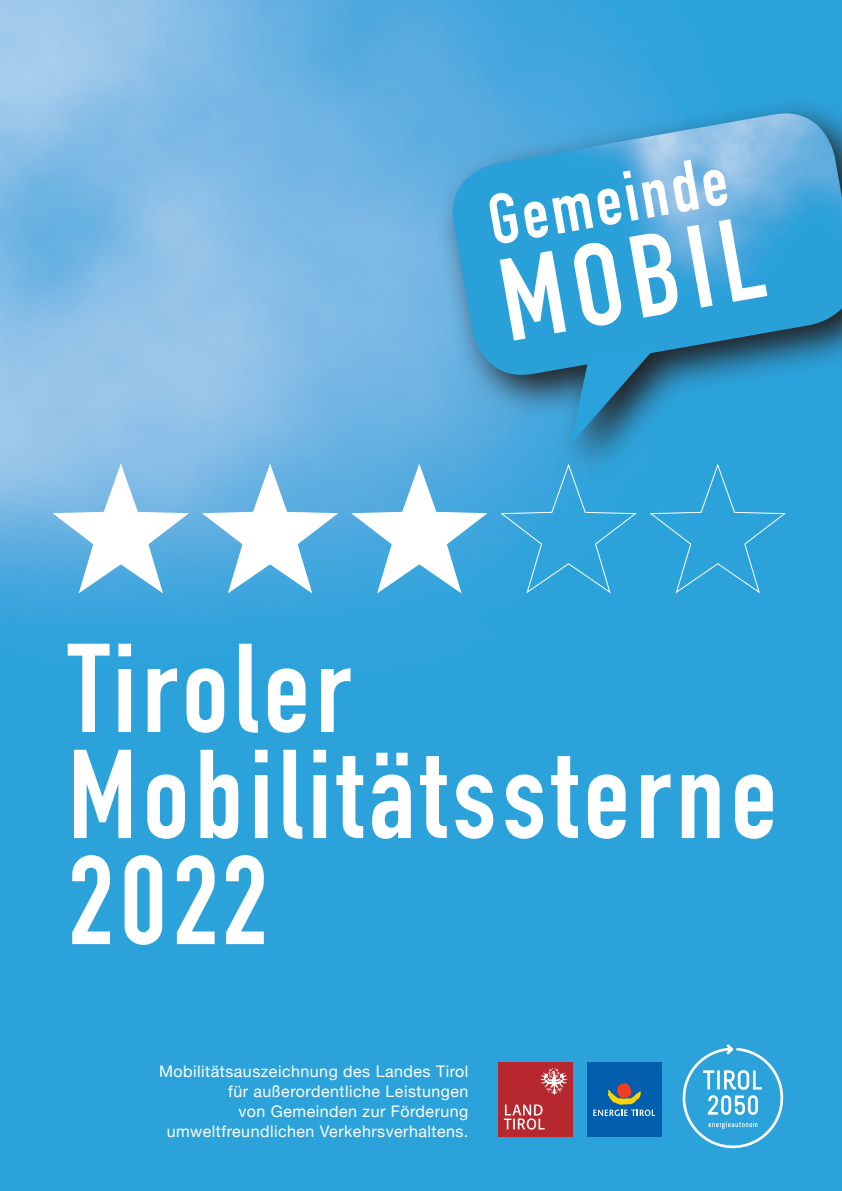
<style>
.page{position:relative;width:842px;height:1191px;background:#fff}
.page>*{position:absolute;margin:0;border:0;box-sizing:border-box;transform-origin:0 0}
.t1{font:124px/106px "DIN Engschrift";letter-spacing:.05em;color:#fff}
.t2{font:70px "DIN Engschrift";color:#fff}
.t3{font:16px/20px "Helvetica Neue";letter-spacing:.03em;color:#fff;text-align:right}
</style>
<div class="page">
<img style="left:0;top:0;width:842px;height:1191px">
<svg style="left:52px;top:464px;width:138px;height:130px"></svg>
<svg style="left:201px;top:464px;width:138px;height:130px"></svg>
<svg style="left:350px;top:464px;width:138px;height:130px"></svg>
<svg style="left:499px;top:484px;width:139px;height:110px"></svg>
<div style="left:648px;top:484px;width:139px;height:110px;background:#2ca2db"></div>
<svg style="left:436px;top:97px;width:406px;height:387px;fill:#2ea2db"></svg>
<img style="left:445px;top:113px;width:397px;height:270px">
<svg style="left:571px;top:348px;width:84px;height:96px"></svg>
<svg style="left:500px;top:219px;width:267px;height:121px"></svg>
<div style="left:498px;top:1062px;width:75px;height:75px;background:#b7282e"></div>
<svg style="left:540px;top:1068px;width:27px;height:26px"></svg>
<svg style="left:504px;top:1104px;width:41px;height:25px"></svg>
<div style="left:587px;top:1062px;width:75px;height:75px;background:#015fae"></div>
<svg style="left:593px;top:1083px;width:62px;height:33px"></svg>
<svg style="left:683px;top:1044px;width:100px;height:104px"></svg>
<h2 class="t2" style="left:482px;top:181px;width:243px;rotate:-10deg">Gemeinde</h2>
<h1 class="t1" style="left:68px;top:636px;width:710px">Tiroler<br>Mobilitätssterne<br>2022</h1>
<p class="t3" style="left:159px;top:1062px;width:311px">Mobilitätsauszeichnung des Landes Tirol für außerordentliche Leistungen<br>von Gemeinden zur Förderung umweltfreundlichen Verkehrsverhaltens.</p>
</div>
